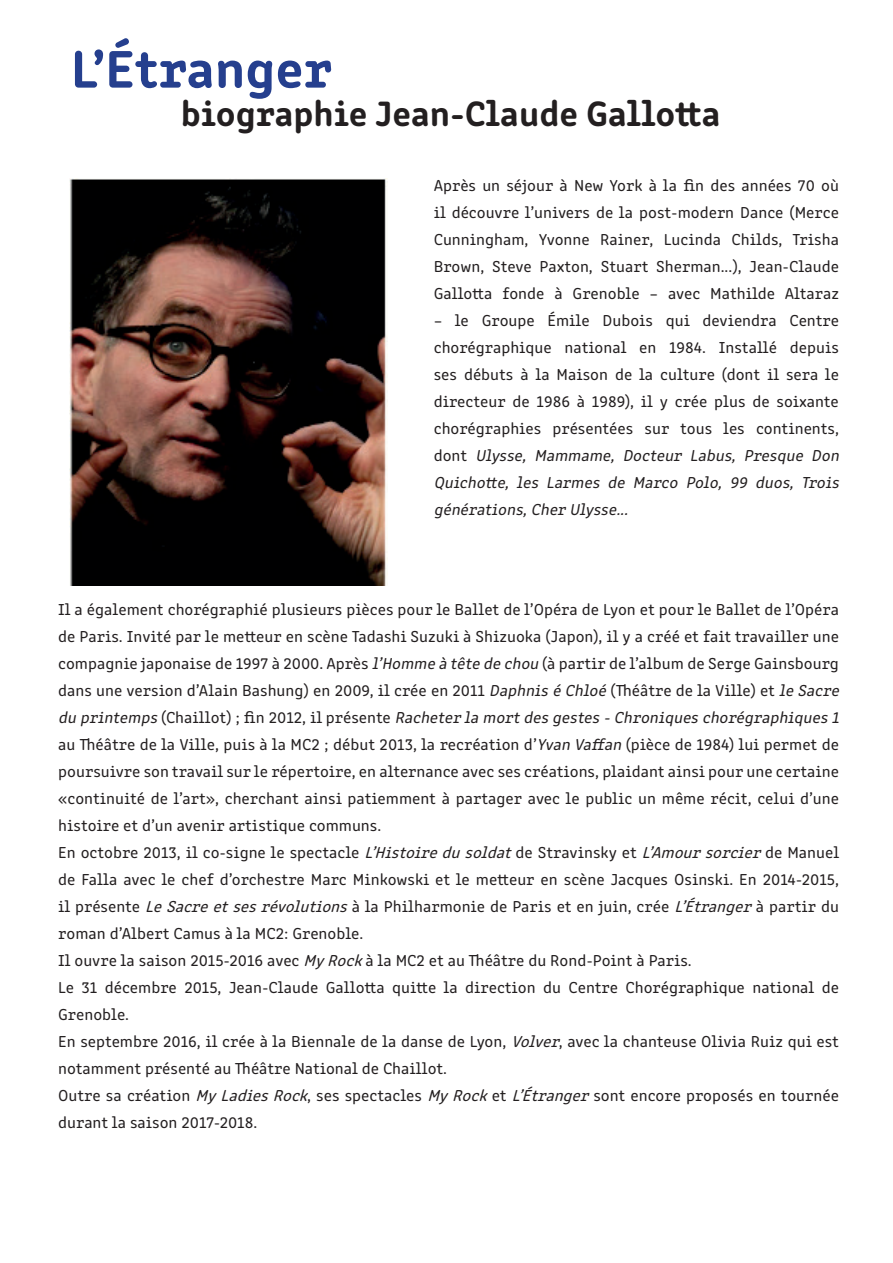
<style>
.page{position:relative;width:893px;height:1263px;background:#fff}
.page>*{position:absolute;margin:0;border:0;box-sizing:border-box;transform-origin:0 0}
.t1{font:700 54px "Clone Rounded";color:#253f8e}
.t2{font:700 36px "Clone Rounded";color:#231f20}
.t3{font:16.5px/27px "Clone Rounded";color:#231f20}
.s1{font-style:italic}
</style>
<div class="page">
<img style="left:69px;top:179px;width:319px;height:406px">
<h1 class="t1" style="left:71px;top:26px;width:263px">L’Étranger</h1>
<h2 class="t2" style="left:181px;top:84px;width:541px">biographie Jean-Claude Gallotta</h2>
<p class="t3" style="left:434px;top:171px;width:407px;text-align:justify">Après un séjour à New York à la fin des années 70 où il découvre l’univers de la post-modern Dance (Merce Cunningham, Yvonne Rainer, Lucinda Childs, Trisha Brown, Steve Paxton, Stuart Sherman...), Jean-Claude Gallotta fonde à Grenoble – avec Mathilde Altaraz</p>
<p class="t3" style="left:434px;top:306px;width:411px">– le Groupe Émile Dubois qui deviendra Centre chorégraphique national en 1984. Installé depuis ses débuts à la Maison de la culture (dont il sera le directeur de 1986 à 1989), il y crée plus de soixante chorégraphies présentées sur tous les continents, d o n t <span class="s1">Ulysse, Mammame, Docteur Labus, Presque Don Quichotte, les Larmes de Marco Polo, 99 duos, Trois générations,Cher Ulysse...</span></p>
<p class="t3" style="left:58px;top:594px;width:786px">Il a également chorégraphié plusieurs pièces pour le Ballet de l’Opéra de Lyon et pour le Ballet de l’Opéra de Paris. Invité par le metteur en scène Tadashi Suzuki à Shizuoka (Japon), il y a créé et fait travailler une compagnie japonaise de 1997 à 2000. Après <span class="s1">l’Homme à tête de chou</span>(à partir de l’album de Serge Gainsbourg dans une version d’Alain Bashung) en 2009, il crée en 2011 <span class="s1">Daphnis é Chloé</span> (Théâtre de la Ville) et <span class="s1">le Sacre du printemps</span> (C h a ill o t) ; fi n 2 0 1 2 , il p r é s e n t e <span class="s1">Racheter la mortdes gestes -Chroniques chorégraphiques 1 </span>au Théâtre de la Ville, puis à la MC2 ; début 2013, la recréation d’<span class="s1">Yvan Vaffan</span> (pièce de 1984) lui permet de poursuivre son travail sur le répertoire, en alternance avec ses créations, plaidant ainsi pour une certaine «continuité de l’art», cherchant ainsi patiemment à partager avec le public un même récit, celui d’une histoire et d’un avenir artistique communs.<br>En octobre 2013, il co-signe le spectacle <span class="s1">L’Histoiredusoldat</span>de Stravinsky et <span class="s1">L’Amoursorcier</span>de Manuel de Falla avec le chef d’orchestre Marc Minkowski et le metteur en scène Jacques Osinski. En 2014-2015, il présente <span class="s1">LeSacreetsesrévolutions</span>à la Philharmonie de Paris et en juin, crée <span class="s1">L’Étranger</span>à partir du roman d’Albert Camus à la MC2: Grenoble.<br>Il ouvre la saison 2015-2016 avec <span class="s1">MyRock</span>à la MC2 et au Théâtre du Rond-Point à Paris.<br>Le 31 décembre 2015, Jean-Claude Gallotta quitte la direction du Centre Chorégraphique national de Grenoble.<br>En septembre 2016, il crée à la Biennale de la danse de Lyon, <span class="s1">Volver</span>, avec la chanteuse Olivia Ruiz qui est notamment présenté au Théâtre National de Chaillot.<br>Outre sa création <span class="s1">MyLadiesRock</span>, ses spectacles <span class="s1">MyRock</span>et <span class="s1">L’Étranger</span>sont encore proposés en tournée durant la saison 2017-2018.</p>
</div>
